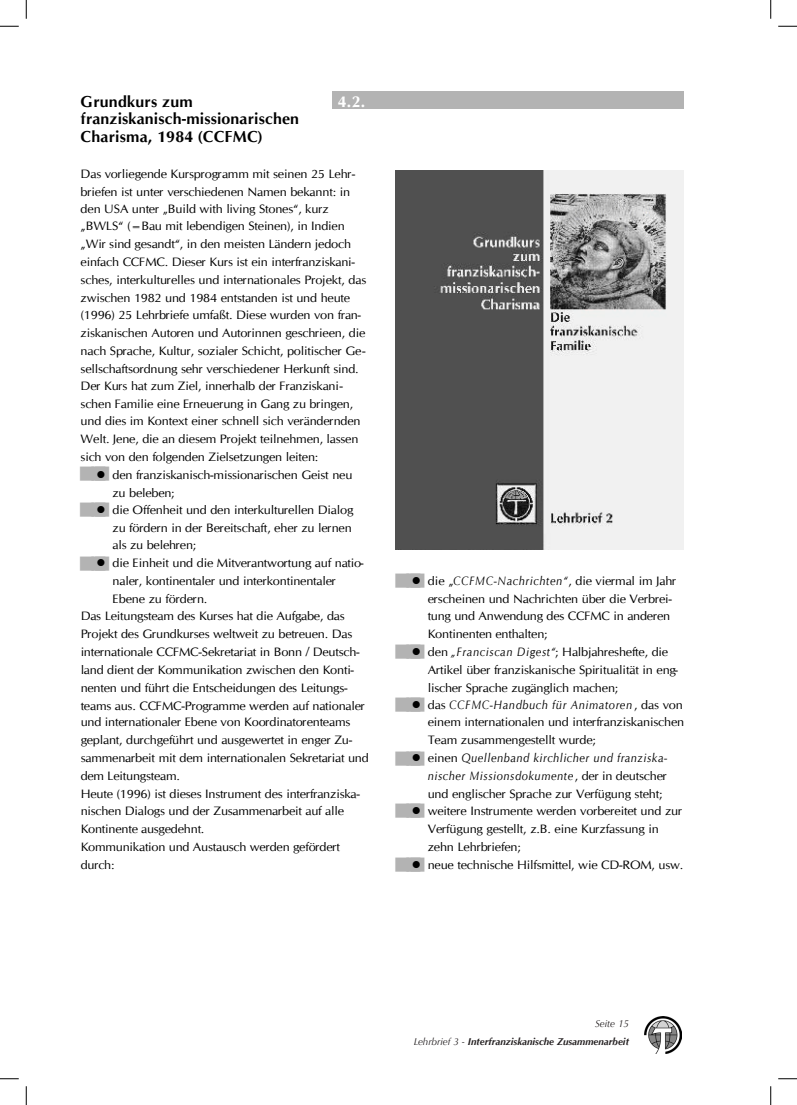
<style>
.page{position:relative;width:797px;height:1105px;background:#fff}
.page>*{position:absolute;margin:0;border:0;box-sizing:border-box;transform-origin:0 0}
.t1{font:700 16px/17.9px "CG Omega";letter-spacing:.01em;color:#000}
.t2{font:700 16px "CG Omega";color:#fff}
.t3{font:12.25px/17.8px "CG Omega";letter-spacing:-.02em;color:#000;scale:1.05 1}
.t4{font:italic 12.25px/17.9px "CG Omega";letter-spacing:.045em;color:#000;text-align:justify;scale:.91 1}
.t5{font:italic 700 10.25px/17.8px "CG Omega";letter-spacing:-.045em;color:#000;text-align:right;scale:1.06 1}
.t6{font:italic 700 10px/17.8px "Optima";color:#231f20;text-align:right}
.s1{font-style:italic}
.s2{font-style:normal}
.s3{font-weight:400}
</style>
<div class="page">
<div style="left:332px;top:91px;width:351px;height:17px;background:#b3b3b3"></div>
<img style="left:396px;top:170px;width:287px;height:379px">
<img style="left:644px;top:1016px;width:37px;height:38px">
<svg style="left:0;top:25px;width:19px;height:2px"></svg>
<svg style="left:778px;top:25px;width:19px;height:2px"></svg>
<svg style="left:0;top:1078px;width:19px;height:1px"></svg>
<svg style="left:778px;top:1078px;width:19px;height:1px"></svg>
<svg style="left:25px;top:0;width:2px;height:19px"></svg>
<svg style="left:25px;top:1086px;width:2px;height:19px"></svg>
<svg style="left:770px;top:0;width:1px;height:19px"></svg>
<svg style="left:770px;top:1086px;width:1px;height:19px"></svg>
<h1 class="t1" style="left:81px;top:92px;width:114px">Grundkurs zum</h1>
<h1 class="t2" style="left:338px;top:92px;width:29px">4.2.</h1>
<h1 class="t1" style="left:81px;top:110px;width:220px">franziskanisch-missionarischen<br>Charisma, 1984 (CCFMC)</h1>
<p class="t3" style="left:81px;top:165px;width:273px">Das vorliegende Kursprogramm mit seinen 25 Lehr&shy;briefen ist unter verschiedenen Namen bekannt: in den USA unter „Build with living Stones“, kurz „BWLS“ (=Bau mit lebendigen Steinen), in Indien „Wir sind gesandt“, in den meisten Ländern jedoch einfach CCFMC. Dieser Kurs ist ein interfranziskani&shy;sches, interkulturelles und internationales Projekt, das zwischen 1982 und 1984 entstanden ist und heute (1996) 25 Lehrbriefe umfaßt. Diese wurden von fran&shy;ziskanischen Autoren und Autorinnen geschrieen, die nach Sprache, Kultur, sozialer Schicht, politischer Ge&shy;sellschaftsordnung sehr verschiedener Herkunft sind.<br>Der Kurs hat zum Ziel, innerhalb der Franziskani&shy;schen Familie eine Erneuerung in Gang zu bringen, und dies im Kontext einer schnell sich verändernden Welt. Jene, die an diesem Projekt teilnehmen, lassen sich von den folgenden Zielsetzungen leiten:</p>
<p class="t3" style="left:112px;top:466px;width:230px;text-indent:-16px">● den franziskanisch-missionarischen Geist neu zu beleben;</p>
<p class="t3" style="left:112px;top:502px;width:231px;line-height:17.4px;text-align:justify;text-indent:-16px">● die Offenheit und den interkulturellen Dialog zu fördern in der Bereitschaft, eher zu lernen als zu belehren;</p>
<p class="t3" style="left:97px;top:554px;width:256px">● die Einheit und die Mitverantwortung auf natio-</p>
<p class="t3" style="left:112px;top:572px;width:214px">naler, kontinentaler und interkontinentaler</p>
<p class="t3" style="left:112px;top:590px;width:92px">Ebene zu fördern.</p>
<p class="t3" style="left:81px;top:607px;width:253px">Das Leitungsteam des Kurses hat die Aufgabe, das</p>
<p class="t3" style="left:81px;top:625px;width:260px">Projekt des Grundkurses weltweit zu betreuen. Das</p>
<p class="t3" style="left:81px;top:643px;width:267px">internationale CCFMC-Sekretariat in Bonn / Deutsch-</p>
<p class="t3" style="left:81px;top:661px;width:262px">land dient der Kommunikation zwischen den Konti-</p>
<p class="t3" style="left:81px;top:679px;width:256px">nenten und führt die Entscheidungen des Leitungs-</p>
<p class="t3" style="left:81px;top:697px;width:272px">teams aus. CCFMC-Programme werden auf nationaler</p>
<p class="t3" style="left:81px;top:713px;width:258px">und internationaler Ebene von Koordinatorenteams</p>
<p class="t3" style="left:81px;top:731px;width:260px">geplant, durchgeführt und ausgewertet in enger Zu-</p>
<p class="t3" style="left:81px;top:749px;width:276px">sammenarbeit mit dem internationalen Sekretariat und</p>
<p class="t3" style="left:81px;top:767px;width:96px">dem Leitungsteam.</p>
<p class="t3" style="left:81px;top:785px;width:267px">Heute (1996) ist dieses Instrument des interfranziska-</p>
<p class="t3" style="left:81px;top:803px;width:252px">nischen Dialogs und der Zusammenarbeit auf alle</p>
<p class="t3" style="left:81px;top:820px;width:119px">Kontinente ausgedehnt.</p>
<p class="t3" style="left:81px;top:838px;width:248px">Kommunikation und Austausch werden gefördert</p>
<p class="t3" style="left:81px;top:856px;width:34px">durch:</p>
<p class="t3" style="left:428px;top:572px;width:238px;text-indent:-16px">● die „<span class="s1">CCFMC-Nachrichten“</span>, die viermal im Jahr erscheinen und Nachrichten über die Verbrei&shy;tung und Anwendung des CCFMC in anderen Kontinenten enthalten;</p>
<p class="t3" style="left:428px;top:643px;width:240px;text-indent:-16px">● den <span class="s1">„Franciscan Digest“</span>; Halbjahreshefte, die<br>Artikel über franziskanische Spiritualität in eng&shy;lischer Sprache zugänglich machen;</p>
<p class="t3" style="left:428px;top:697px;width:246px;line-height:17.4px;text-align:justify;text-indent:-16px">● das <span class="s1">CCFMC-Handbuch für Animatoren</span>, das von einem internationalen und interfranziskanischen Team zusammengestellt wurde;</p>
<p class="t4" style="left:427px;top:749px;width:265px;text-indent:-16px">● <span class="s2">einen</span> Quellenband kirchlicher und franziska&shy;nischer Missionsdokumente<span class="s2">, der in deutscher und englischer Sprache zur Verfügung steht;</span></p>
<p class="t3" style="left:428px;top:802px;width:244px;text-indent:-16px">● weitere Instrumente werden vorbereitet und zur<br>Verfügung gestellt, z.B. eine Kurzfassung in zehn Lehrbriefen;</p>
<p class="t3" style="left:412px;top:856px;width:260px">● neue technische Hilfsmittel, wie CD-ROM, usw.</p>
<p class="t6" style="left:413px;top:1015px;width:217px"><span class="s3">Seite 15<br>Lehrbrief 3 -</span> Interfranziskanische Zusammenarbeit</p>
<p class="t5" style="left:413px;top:1016px;width:206px"><span class="s3">Seite 15<br>Lehrbrief 3 -</span> Interfranziskanische Zusammenarbeit</p>
</div>
